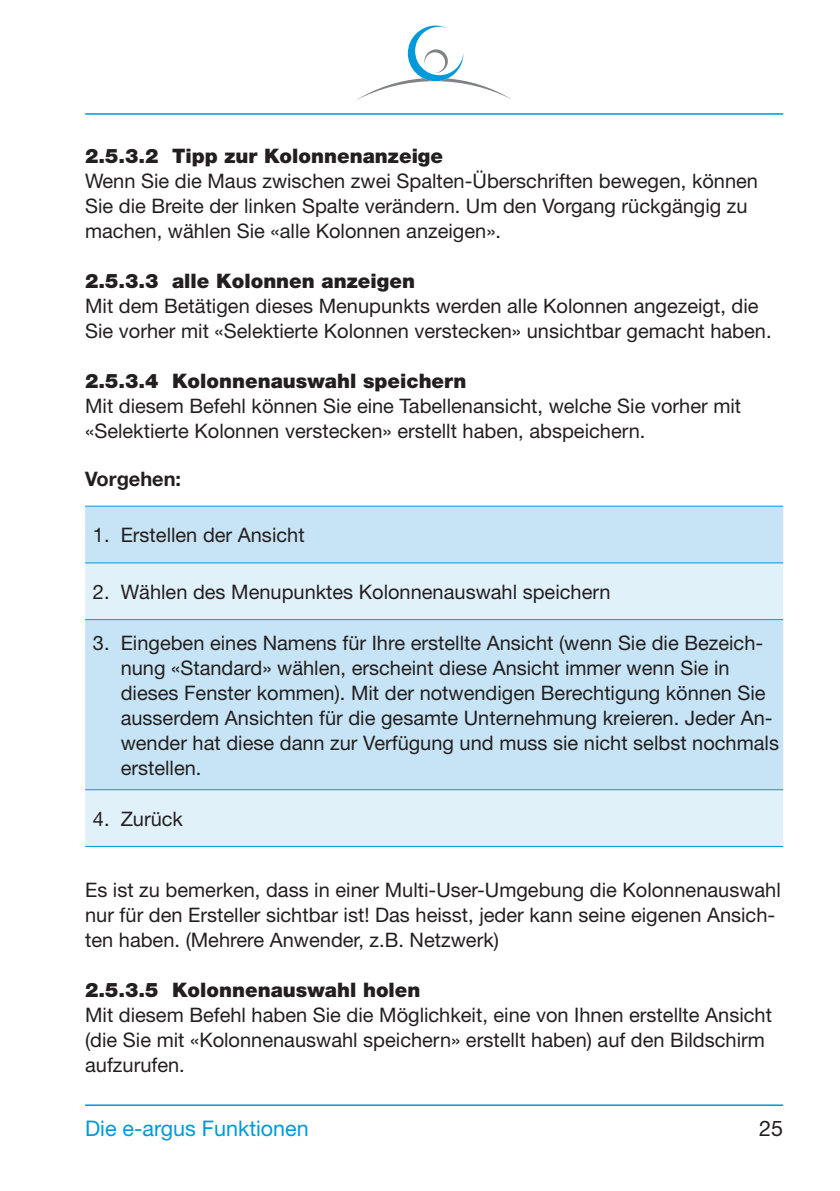
<style>
.page{position:relative;width:840px;height:1191px;background:#fff}
.page>*{position:absolute;margin:0;border:0;box-sizing:border-box;transform-origin:0 0}
.t1{font:21.6px "Helvetica Neue";color:#009ada}
.t2{font:21.6px "Helvetica Neue";color:#231f20}
.t3{font:20px/25px "Helvetica Neue";color:#231f20}
.t4{font:900 20px "Helvetica Neue";color:#231f20}
.t5{font:700 20px "Helvetica Neue";color:#231f20}
</style>
<div class="page">
<hr style="left:85px;top:113px;width:697px;height:2px;background:#009ada">
<hr style="left:85px;top:1104px;width:697px;height:2px;background:#009ada">
<svg style="left:357px;top:26px;width:154px;height:74px"></svg>
<div style="left:85px;top:506px;width:697px;height:56px;background:#c6e4f5"></div>
<svg style="left:85px;top:563px;width:697px;height:283px;fill:#c6e4f5"></svg>
<hr style="left:85px;top:505px;width:697px;height:1px;background:#009ada">
<hr style="left:85px;top:562px;width:697px;height:1px;background:#009ada">
<hr style="left:85px;top:619px;width:697px;height:1px;background:#009ada">
<hr style="left:85px;top:789px;width:697px;height:1px;background:#009ada">
<hr style="left:85px;top:846px;width:697px;height:1px;background:#009ada">
<p class="t4" style="left:85px;top:144px;width:359px">2.5.3.2 Tipp zur Kolonnenanzeige</p>
<p class="t3" style="left:85px;top:168px;width:674px">Wenn Sie die Maus zwischen zwei Spalten-Überschriften bewegen, können<br>Sie die Breite der linken Spalte verändern. Um den Vorgang rückgängig zu machen, wählen Sie «alle Kolonnen anzeigen».</p>
<p class="t4" style="left:85px;top:269px;width:331px">2.5.3.3 alle Kolonnen anzeigen</p>
<p class="t3" style="left:85px;top:293px;width:687px">Mit dem Betätigen dieses Menupunkts werden alle Kolonnen angezeigt, die<br>Sie vorher mit «Selektierte Kolonnen verstecken» unsichtbar gemacht haben.</p>
<p class="t4" style="left:85px;top:369px;width:382px">2.5.3.4 Kolonnenauswahl speichern</p>
<p class="t3" style="left:85px;top:393px;width:657px">Mit diesem Befehl können Sie eine Tabellenansicht, welche Sie vorher mit «Selektierte Kolonnen verstecken» erstellt haben, abspeichern.</p>
<p class="t5" style="left:85px;top:466px;width:97px">Vorgehen:</p>
<p class="t3" style="left:93px;top:522px;width:213px">1. Erstellen der Ansicht</p>
<p class="t3" style="left:93px;top:579px;width:519px">2. Wählen des Menupunktes Kolonnenauswahl speichern</p>
<p class="t3" style="left:121px;top:630px;width:659px;text-indent:-28px">3. Eingeben eines Namens für Ihre erstellte Ansicht (wenn Sie die Bezeich&shy;nung «Standard» wählen, erscheint diese Ansicht immer wenn Sie in dieses Fenster kommen). Mit der notwendigen Berechtigung können Sie ausserdem Ansichten für die gesamte Unternehmung kreieren. Jeder An&shy;wender hat diese dann zur Verfügung und muss sie nicht selbst nochmals erstellen.</p>
<p class="t3" style="left:93px;top:806px;width:92px">4. Zurück</p>
<p class="t3" style="left:85px;top:877px;width:696px">Es ist zu bemerken, dass in einer Multi-User-Umgebung die Kolonnenauswahl nur für den Ersteller sichtbar ist! Das heisst, jeder kann seine eigenen Ansich&shy;ten haben. (Mehrere Anwender, z.B. Netzwerk)</p>
<p class="t4" style="left:85px;top:978px;width:337px">2.5.3.5 Kolonnenauswahl holen</p>
<p class="t3" style="left:85px;top:1002px;width:688px">Mit diesem Befehl haben Sie die Möglichkeit, eine von Ihnen erstellte Ansicht (die Sie mit «Kolonnenauswahl speichern» erstellt haben) auf den Bildschirm aufzurufen.</p>
<p class="t1" style="left:85px;top:1115px;width:225px">Die e-argus Funktionen</p>
<p class="t2" style="left:758px;top:1115px;width:25px">25</p>
</div>
